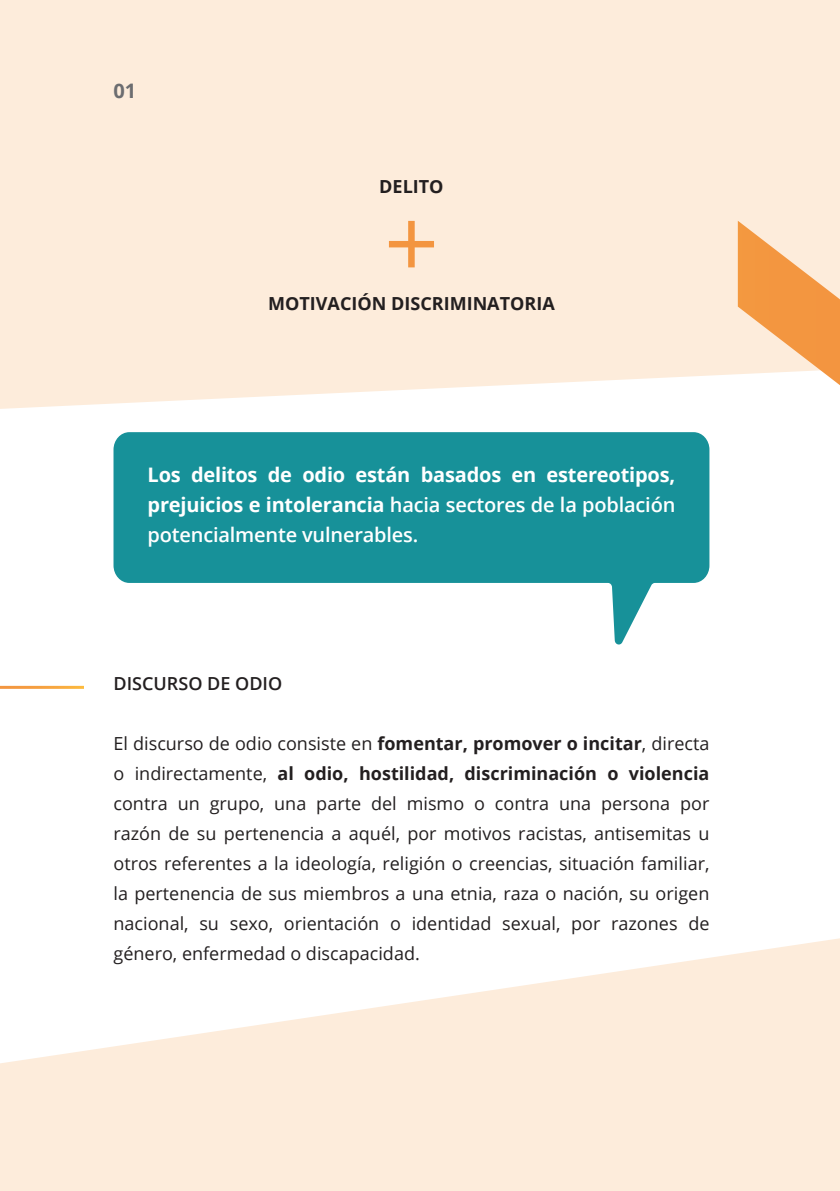
<style>
.page{position:relative;width:840px;height:1191px;background:#fff}
.page>*{position:absolute;margin:0;border:0;box-sizing:border-box;transform-origin:0 0}
.t1{font:700 20px/30px "Open Sans";letter-spacing:-.01em;color:#fff;text-align:justify}
.t2{font:700 20px "Open Sans";color:#6c6d70}
.t3{font:18px/30px "Open Sans";color:#231f20;text-align:justify}
.t4{font:700 18px "Open Sans";color:#231f20}
.t5{font:600 18px "Open Sans";color:#231f20}
.s1{font-weight:600}
.s2{font-weight:700}
</style>
<div class="page">
<div style="left:0;top:0;width:839px;height:409px;background:#fdecdb"></div>
<svg style="left:737px;top:221px;width:102px;height:164px;background:#f7c18d"></svg>
<svg style="left:113px;top:432px;width:596px;height:213px;fill:#179199"></svg>
<svg style="left:389px;top:221px;width:45px;height:46px;background:#fad4b1"></svg>
<svg style="left:0;top:938px;width:839px;height:253px;fill:#fdecdb"></svg>
<p class="t2" style="left:113px;top:76px;width:24px">01</p>
<p class="t4" style="left:379px;top:173px;width:66px">DELITO</p>
<p class="t4" style="left:268px;top:290px;width:288px">MOTIVACIÓN DISCRIMINATORIA</p>
<p class="t1" style="left:147px;top:459px;width:529px">Los delitos de odio están basados en estereotipos, prejuicios e intolerancia <span class="s1">hacia sectores de la población potencialmente vulnerables.</span></p>
<p class="t5" style="left:113px;top:670px;width:170px">DISCURSO DE ODIO</p>
<p class="t3" style="left:113px;top:727px;width:597px">El discurso de odio consiste en <span class="s2">fomentar, promover o incitar</span>, directa o indirectamente, <span class="s2">al odio, hostilidad, discriminación o violencia </span>contra un grupo, una parte del mismo o contra una persona por razón de su pertenencia a aquél, por motivos racistas, antisemitas u otros referentes a la ideología, religión o creencias, situación familiar, la pertenencia de sus miembros a una etnia, raza o nación, su origen nacional, su sexo, orientación o identidad sexual, por razones de género, enfermedad o discapacidad.</p>
</div>
